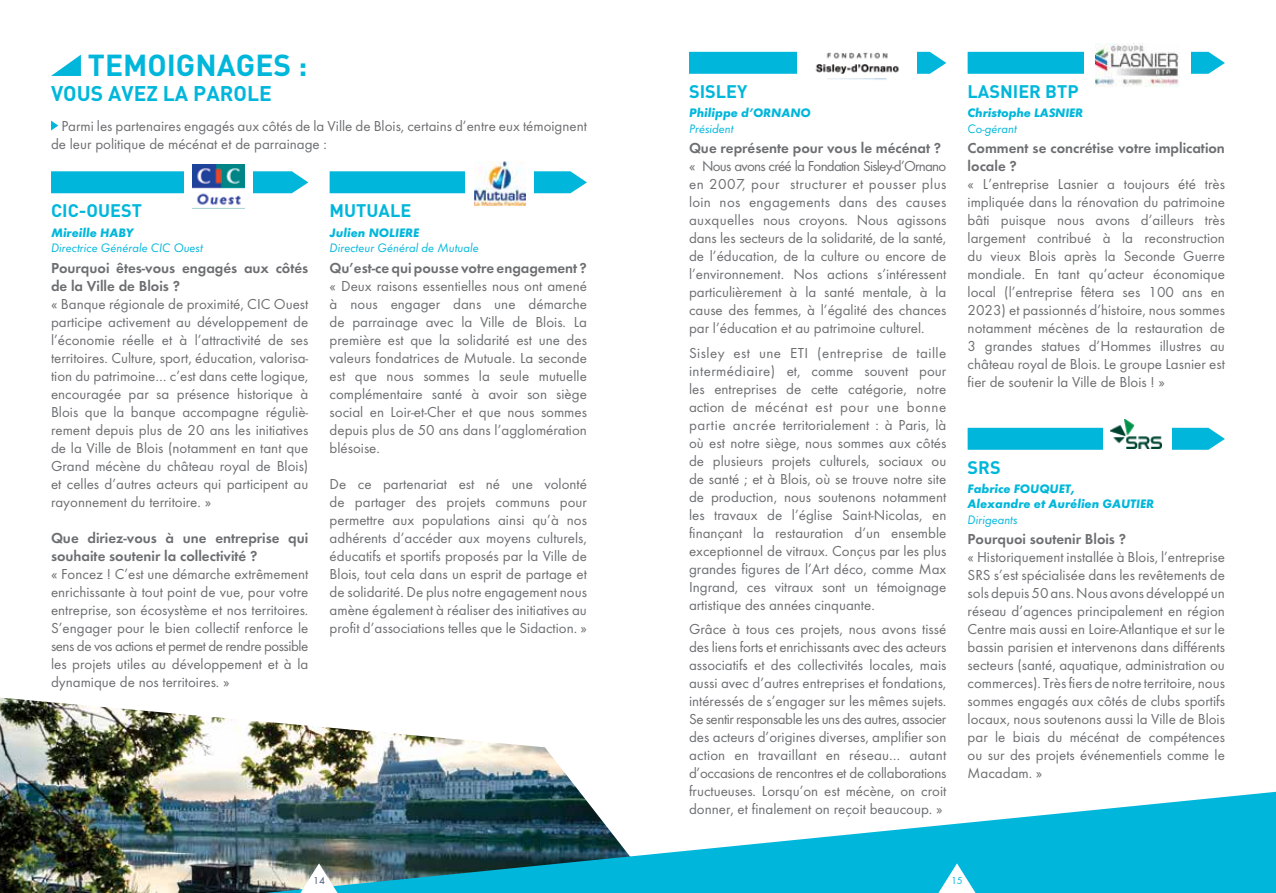
<style>
.page{position:relative;width:1276px;height:893px;background:#fff}
.page>*{position:absolute;margin:0;border:0;box-sizing:border-box;transform-origin:0 0}
.t1{font:700 30px "DIN";color:#00b7db}
.t2{font:700 21px "DIN";color:#00b7db}
.t3{font:700 18px "DIN";color:#00b7db}
.t4{font:15px/18px "Futura T";color:#6d6e71;text-align:justify}
.t5{font:600 15px/18px "Futura T";color:#6d6e71}
.t6{font:italic 700 12.75px/15.3px "Futura T";color:#00b7db}
.t7{font:italic 12.75px "Futura T";color:#00b7db}
.t8{font:10.5px "Futura T";color:#455577}
.t9{font:10.5px "Futura T";color:#00b7db}
</style>
<div class="page">
<img style="left:0;top:698px;width:580px;height:195px">
<svg style="left:265px;top:792px;width:1011px;height:101px;fill:#02b7db"></svg>
<svg style="left:51px;top:121px;width:7px;height:10px"></svg>
<svg style="left:51px;top:171px;width:257px;height:22px;background:#0fbbdd"></svg>
<svg style="left:330px;top:171px;width:257px;height:22px;background:#0fbbdd"></svg>
<div style="left:465px;top:155px;width:68px;height:56px;background:#fff"></div>
<img style="left:474px;top:161px;width:51px;height:44px">
<div style="left:184px;top:158px;width:68px;height:56px;background:#fff"></div>
<img style="left:193px;top:164px;width:51px;height:44px">
<svg style="left:51px;top:55px;width:30px;height:21px"></svg>
<svg style="left:300px;top:863px;width:37px;height:30px"></svg>
<svg style="left:689px;top:52px;width:257px;height:22px;background:#12bcdd"></svg>
<svg style="left:967px;top:52px;width:258px;height:22px;background:#12bcdd"></svg>
<div style="left:1084px;top:36px;width:106px;height:56px;background:#fff"></div>
<img style="left:1095px;top:44px;width:84px;height:43px">
<div style="left:797px;top:39px;width:119px;height:55px;background:#fff"></div>
<img style="left:815px;top:52px;width:84px;height:28px">
<svg style="left:938px;top:863px;width:37px;height:30px"></svg>
<svg style="left:967px;top:428px;width:258px;height:22px;background:#0fbbdd"></svg>
<div style="left:1103px;top:408px;width:68px;height:55px;background:#fff"></div>
<img style="left:1110px;top:419px;width:51px;height:30px">
<h1 class="t1" style="left:88px;top:46px;width:221px">TEMOIGNAGES :</h1>
<h2 class="t2" style="left:51px;top:80px;width:222px">VOUS AVEZ LA PAROLE</h2>
<p class="t4" style="left:51px;top:116px;width:537px;text-indent:10px">Parmi les partenaires engagés aux côtés de la Ville de Blois, certains d’entre eux témoignent de leur politique de mécénat et de parrainage :</p>
<p class="t3" style="left:51px;top:199px;width:92px">CIC-OUEST</p>
<p class="t6" style="left:51px;top:225px;width:84px">Mireille HABY</p>
<p class="t7" style="left:51px;top:240px;width:153px">Directrice Générale CIC Ouest</p>
<p class="t5" style="left:51px;top:259px;width:259px">Pourquoi êtes-vous engagés aux côtés de la Ville de Blois ?</p>
<p class="t4" style="left:51px;top:295px;width:259px">« Banque régionale de proximité, CIC Ouest participe activement au développement de l’économie réelle et à l’attractivité de ses territoires. Culture, sport, éducation, valorisa&shy;tion du patrimoine… c’est dans cette logique, encouragée par sa présence historique à Blois que la banque accompagne réguliè&shy;rement depuis plus de 20 ans les initiatives de la Ville de Blois (notamment en tant que Grand mécène du château royal de Blois) et celles d’autres acteurs qui participent au rayonnement du territoire. »</p>
<p class="t5" style="left:51px;top:529px;width:259px">Que diriez-vous à une entreprise qui souhaite soutenir la collectivité ?</p>
<p class="t4" style="left:51px;top:565px;width:259px">« Foncez ! C’est une démarche extrêmement enrichissante à tout point de vue, pour votre entreprise, son écosystème et nos territoires.<br>S’engager pour le bien collectif renforce le sens de vos actions et permet de rendre possible les projets utiles au développement et à la dynamique de nos territoires. »</p>
<p class="t3" style="left:330px;top:199px;width:83px">MUTUALE</p>
<p class="t6" style="left:330px;top:225px;width:91px">Julien NOLIERE</p>
<p class="t7" style="left:330px;top:240px;width:151px">Directeur Général de Mutuale</p>
<p class="t5" style="left:330px;top:259px;width:259px">Qu’est-ce qui pousse votre engagement ?</p>
<p class="t4" style="left:330px;top:277px;width:259px">« Deux raisons essentielles nous ont amené à nous engager dans une démarche de parrainage avec la Ville de Blois. La première est que la solidarité est une des valeurs fondatrices de Mutuale. La seconde est que nous sommes la seule mutuelle complémentaire santé à avoir son siège social en Loir-et-Cher et que nous sommes depuis plus de 50 ans dans l’agglomération blésoise.</p>
<p class="t4" style="left:330px;top:475px;width:259px">De ce partenariat est né une volonté de partager des projets communs pour permettre aux populations ainsi qu’à nos adhérents d’accéder aux moyens culturels, éducatifs et sportifs proposés par la Ville de Blois, tout cela dans un esprit de partage et de solidarité. De plus notre engagement nous amène également à réaliser des initiatives au profit d’associations telles que le Sidaction. »</p>
<p class="t8" style="left:313px;top:875px;width:13px">14</p>
<p class="t3" style="left:689px;top:79px;width:60px">SISLEY</p>
<p class="t3" style="left:967px;top:79px;width:113px">LASNIER BTP</p>
<p class="t6" style="left:967px;top:106px;width:117px">Christophe LASNIER</p>
<p class="t7" style="left:967px;top:121px;width:51px">Co-gérant</p>
<p class="t6" style="left:689px;top:106px;width:123px">Philippe d’ORNANO</p>
<p class="t7" style="left:689px;top:121px;width:46px">Président</p>
<p class="t5" style="left:689px;top:139px;width:254px">Que représente pour vous le mécénat ?</p>
<p class="t4" style="left:689px;top:157px;width:259px">« Nous avons créé la Fondation Sisley-d’Ornano en 2007, pour structurer et pousser plus loin nos engagements dans des causes auxquelles nous croyons. Nous agissons dans les secteurs de la solidarité, de la santé, de l’éducation, de la culture ou encore de l’environnement. Nos actions s’intéressent particulièrement à la santé mentale, à la cause des femmes, à l’égalité des chances par l’éducation et au patrimoine culturel.</p>
<p class="t4" style="left:689px;top:344px;width:259px">Sisley est une ETI (entreprise de taille intermédiaire) et, comme souvent pour les entreprises de cette catégorie, notre action de mécénat est pour une bonne partie ancrée territorialement : à Paris, là où est notre siège, nous sommes aux côtés de plusieurs projets culturels, sociaux ou de santé ; et à Blois, où se trouve notre site de production, nous soutenons notamment les travaux de l’église Saint-Nicolas, en finançant la restauration d’un ensemble exceptionnel de vitraux. Conçus par les plus grandes figures de l’Art déco, comme Max Ingrand, ces vitraux sont un témoignage artistique des années cinquante.</p>
<p class="t4" style="left:689px;top:620px;width:259px">Grâce à tous ces projets, nous avons tissé des liens forts et enrichissants avec des acteurs associatifs et des collectivités locales, mais aussi avec d’autres entreprises et fondations, intéressés de s’engager sur les mêmes sujets.<br>Se sentir responsable les uns des autres, associer des acteurs d’origines diverses, amplifier son action en travaillant en réseau… autant d’occasions de rencontres et de collaborations fructueuses. Lorsqu’on est mécène, on croit donner, et finalement on reçoit beaucoup. »</p>
<p class="t5" style="left:967px;top:139px;width:259px">Comment se concrétise votre implication locale ?</p>
<p class="t4" style="left:967px;top:175px;width:259px">« L’entreprise Lasnier a toujours été très impliquée dans la rénovation du patrimoine bâti puisque nous avons d’ailleurs très largement contribué à la reconstruction du vieux Blois après la Seconde Guerre mondiale. En tant qu’acteur économique local (l’entreprise fêtera ses 100 ans en 2023) et passionnés d’histoire, nous sommes notamment mécènes de la restauration de 3 grandes statues d’Hommes illustres au château royal de Blois. Le groupe Lasnier est fier de soutenir la Ville de Blois ! »</p>
<p class="t3" style="left:967px;top:455px;width:35px">SRS</p>
<p class="t6" style="left:967px;top:481px;width:188px">Fabrice FOUQUET,<br>Alexandre et Aurélien GAUTIER</p>
<p class="t7" style="left:967px;top:512px;width:52px">Dirigeants</p>
<p class="t5" style="left:967px;top:530px;width:160px">Pourquoi soutenir Blois ?</p>
<p class="t4" style="left:967px;top:548px;width:259px">« Historiquement installée à Blois, l’entreprise SRS s’est spécialisée dans les revêtements de sols depuis 50 ans. Nous avons développé un réseau d’agences principalement en région Centre mais aussi en Loire-Atlantique et sur le bassin parisien et intervenons dans différents secteurs (santé, aquatique, administration ou commerces). Très fiers de notre territoire, nous sommes engagés aux côtés de clubs sportifs locaux, nous soutenons aussi la Ville de Blois par le biais du mécénat de compétences ou sur des projets événementiels comme le Macadam. »</p>
<p class="t9" style="left:951px;top:875px;width:13px">15</p>
</div>
